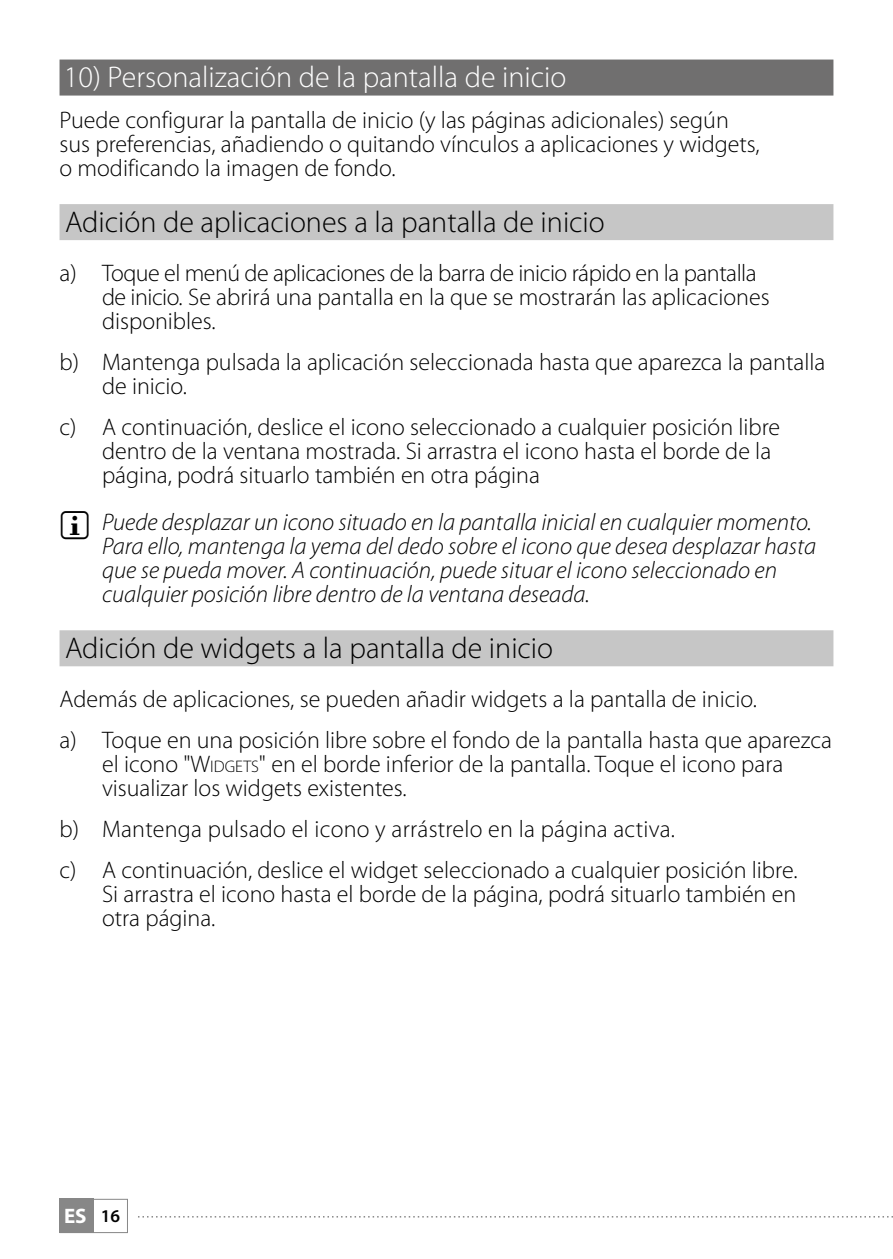
<style>
.page{position:relative;width:893px;height:1259px;background:#fff}
.page>*{position:absolute;margin:0;border:0;box-sizing:border-box;transform-origin:0 0}
.t1{font:300 30px "Myriad Pro";color:#000}
.t2{font:300 30px "Myriad Pro";color:#fff}
.t3{font:300 24px/24px "Myriad Pro";color:#000}
.t4{font:italic 300 24px/24px "Myriad Pro";color:#000}
.t5{font:700 21px "Myriad Pro";color:#fff}
.s1{font-style:inherit}
.s2{font-size:16.8px}
.s3{font-weight:600;font-size:18px;color:#000}
</style>
<div class="page">
<div style="left:60px;top:1199px;width:34px;height:34px;background:#878787"></div>
<div style="left:60px;top:1199px;width:68px;height:34px;border:1px solid #878787"></div>
<svg style="left:138px;top:1216px;width:755px;height:1px"></svg>
<div style="left:60px;top:60px;width:773px;height:36px;background:#706f6f"></div>
<div style="left:60px;top:204px;width:773px;height:36px;background:#c6c6c6"></div>
<div style="left:60px;top:630px;width:773px;height:36px;background:#c6c6c6"></div>
<p class="t2" style="left:64px;top:61px;width:504px">10) Personalización de la pantalla de inicio</p>
<p class="t3" style="left:60px;top:108px;width:702px">Puede configurar la pantalla de inicio (y las páginas adicionales) según sus preferencias, añadiendo o quitando vínculos a aplicaciones y widgets, o modificando la imagen de fondo.</p>
<p class="t1" style="left:65px;top:205px;width:541px">Adición de aplicaciones a la pantalla de inicio</p>
<p class="t3" style="left:102px;top:261px;width:669px;text-indent:-43px">a) Toque el menú de aplicaciones de la barra de inicio rápido en la pantalla de inicio. Se abrirá una pantalla en la que se mostrarán las aplicaciones disponibles.</p>
<p class="t3" style="left:102px;top:350px;width:725px;text-indent:-43px">b) Mantenga pulsada la aplicación seleccionada hasta que aparezca la pantalla de inicio.</p>
<p class="t3" style="left:102px;top:415px;width:680px;text-indent:-43px">c) A continuación, deslice el icono seleccionado a cualquier posición libre dentro de la ventana mostrada. Si arrastra el icono hasta el borde de la página, podrá situarlo también en otra página</p>
<p class="t4" style="left:102px;top:511px;width:716px">Puede desplazar un icono situado en la pantalla inicial en cualquier momento.<br>Para ello, mantenga la yema del dedo sobre el icono que desea desplazar hasta que se pueda mover. A continuación, puede situar el icono seleccionado en cualquier posición libre dentro de la ventana deseada.</p>
<p class="t1" style="left:65px;top:631px;width:490px">Adición de widgets a la pantalla de inicio</p>
<p class="t3" style="left:60px;top:679px;width:774px;line-height:41.1px">Además de aplicaciones, se pueden añadir widgets a la pantalla de inicio.<br>a) Toque en una posición libre sobre el fondo de la pantalla hasta que aparezca</p>
<p class="t3" style="left:102px;top:753px;width:683px">el icono "<span class="s1">W</span><span class="s2">idgets</span>" en el borde inferior de la pantalla. Toque el icono para visualizar los widgets existentes.</p>
<p class="t3" style="left:60px;top:809px;width:739px;line-height:41.1px">b) Mantenga pulsado el icono y arrástrelo en la página activa.<br>c) A continuación, deslice el widget seleccionado a cualquier posición libre.</p>
<p class="t3" style="left:102px;top:883px;width:696px">Si arrastra el icono hasta el borde de la página, podrá situarlo también en otra página.</p>
<p class="t5" style="left:64px;top:1202px;width:58px">ES <span class="s3">16</span></p>
</div>
